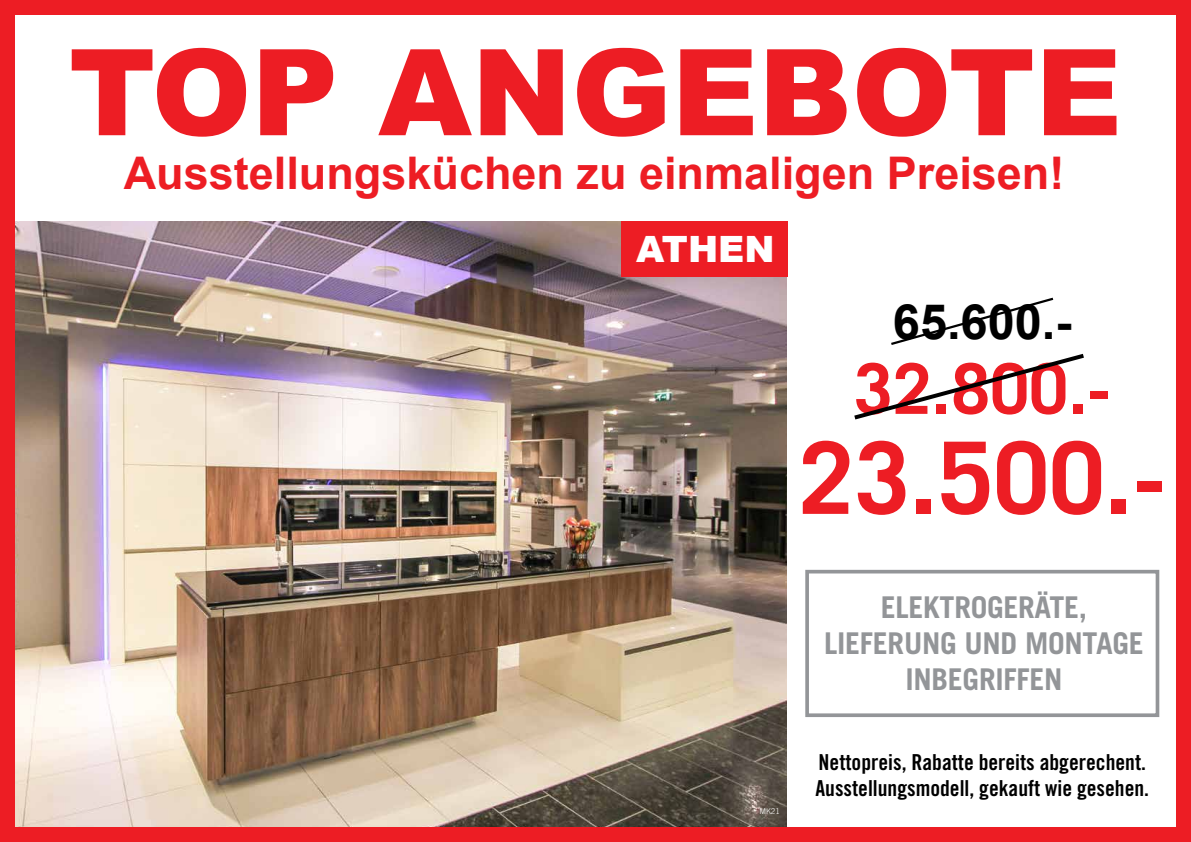
<style>
.page{position:relative;width:1191px;height:842px;background:#fff}
.page>*{position:absolute;margin:0;border:0;box-sizing:border-box;transform-origin:0 0}
.t1{font:900 120px "Arial";color:#ed1d24}
.t2{font:700 100px "Trade Gothic LT Std";color:#ed1d24}
.t3{font:700 70px "Trade Gothic LT Std";color:#ed1d24}
.t4{font:700 48.7px "Arial";color:#000}
.t5{font:700 45px "Arial";color:#ed1d24}
.t6{font:900 36.3px "Arial";color:#fff}
.t7{font:700 30px/36px "Trade Gothic LT Std";letter-spacing:-.01em;color:#939598;text-align:center}
.t8{font:22px/26.4px "Trade Gothic LT Std Bd Cn 20";color:#000}
.t9{font:300 8px "Trade Gothic LT Std";color:#fff}
</style>
<div class="page">
<img style="left:16px;top:221px;width:771px;height:605px">
<div style="left:0;top:0;width:1191px;height:842px;border:15px solid #ed1d24"></div>
<div style="left:805px;top:570px;width:354px;height:147px;background:#fff;border:4px solid #939598"></div>
<div style="left:621px;top:221px;width:166px;height:55px;background:#ed1d24"></div>
<svg style="left:854px;top:297px;width:230px;height:123px"></svg>
<h1 class="t1" style="left:69px;top:5px;width:1054px">TOP ANGEBOTE</h1>
<h3 class="t5" style="left:124px;top:142px;width:942px">Ausstellungsküchen zu einmaligen Preisen!</h3>
<h3 class="t6" style="left:636px;top:222px;width:140px">ATHEN</h3>
<h3 class="t4" style="left:893px;top:287px;width:180px">65.600.-</h3>
<h3 class="t3" style="left:854px;top:346px;width:258px">32.800.-</h3>
<h2 class="t2" style="left:798px;top:417px;width:368px">23.500.-</h2>
<p class="t9" style="left:759px;top:806px;width:22px">MK21</p>
<h3 class="t7" style="left:824px;top:589px;width:321px">ELEKTROGERÄTE,<br>LIEFERUNG UND MONTAGE<br>INBEGRIFFEN</h3>
<p class="t8" style="left:815px;top:749px;width:335px">Nettopreis, Rabatte bereits abgerechent.<br>Ausstellungsmodell, gekauft wie gesehen.</p>
</div>
